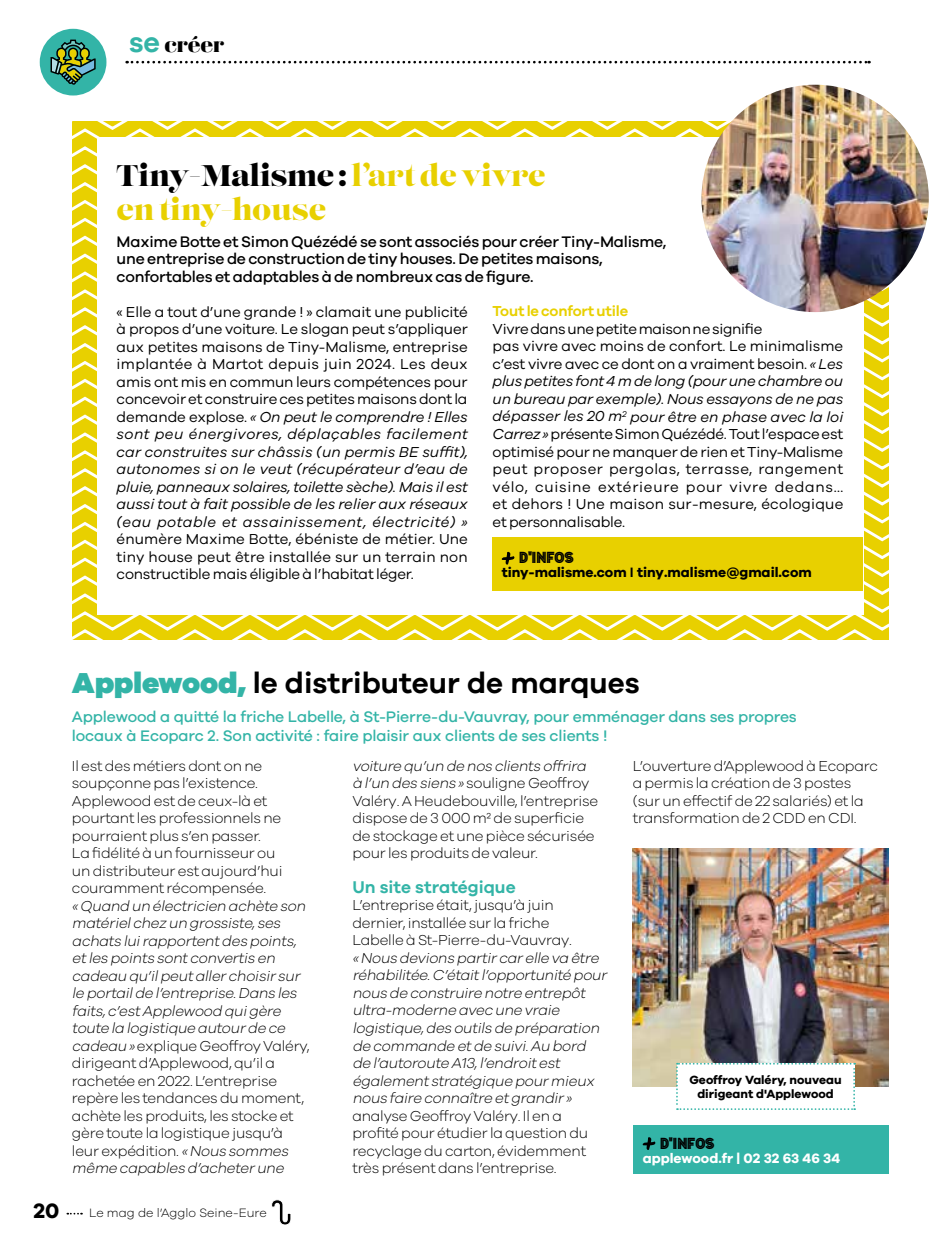
<style>
.page{position:relative;width:943px;height:1251px;background:#fff}
.page>*{position:absolute;margin:0;border:0;box-sizing:border-box;transform-origin:0 0}
.t1{font:29.75px/33.2px "Lust";letter-spacing:-.005em;color:#e8d000}
.t2{font:600 29.75px "Galano Grotesque";color:#000}
.t3{font:700 21.35px "Galano Grotesque";color:#000}
.t4{font:21px "Magnel";color:#000}
.t5{font:600 17.5px "Galano Grotesque";color:#33b4a7}
.t6{font:500 15.75px/17.3px "Galano Grotesque";letter-spacing:-.01em;color:#000}
.t7{font:500 15.75px/18.9px "Galano Grotesque";letter-spacing:-.01em;color:#33b4a7}
.t8{font:15.75px "Dopestby MARSNEV";color:#000}
.t9{font:italic 300 14.88px/17.5px "Galano Grotesque";color:#000}
.t10{font:300 14.88px/17.5px "Galano Grotesque";letter-spacing:-.015em;color:#000}
.t11{font:14.88px/17.5px "Galano Grotesque";letter-spacing:-.015em;color:#000;text-align:justify}
.t12{font:italic 14.88px/17.5px "Galano Grotesque";letter-spacing:.035em;color:#000;text-align:justify}
.t13{font:600 14.88px "Galano Grotesque";letter-spacing:-.01em;color:#e8d000}
.t14{font:700 14px "Galano Grotesque";color:#000}
.t15{font:700 14px "Galano Grotesque";color:#fff}
.t16{font:300 12.6px "Galano Grotesque";color:#000}
.t17{font:700 12.25px/14px "Galano Grotesque";color:#000;text-align:center}
.s1{font-family:"Galano Grotesque";font-weight:600;font-size:28.88px;color:#33b4a7}
.s2{color:#000}
.s3{font-style:normal}
.s4{font-style:italic}
.s5{font-weight:600}
.s6{font-weight:900;color:#33b4a7}
</style>
<div class="page">
<div style="left:632px;top:1125px;width:256px;height:48px;background:#33b4a7"></div>
<svg style="left:642px;top:1137px;width:13px;height:12px"></svg>
<img style="left:632px;top:848px;width:256px;height:238px">
<svg style="left:676px;top:1062px;width:179px;height:47px"></svg>
<svg style="left:72px;top:121px;width:816px;height:518px;background:#ecd82e"></svg>
<div style="left:97px;top:137px;width:766px;height:477px;background:#fff"></div>
<img style="left:701px;top:85px;width:227px;height:227px;border-radius:114px">
<div style="left:492px;top:537px;width:370px;height:54px;background:#e8d000"></div>
<svg style="left:502px;top:551px;width:12px;height:13px"></svg>
<svg style="left:127px;top:61px;width:742px;height:2px"></svg>
<svg style="left:67px;top:1212px;width:15px;height:2px"></svg>
<svg style="left:271px;top:1199px;width:20px;height:26px"></svg>
<div style="left:40px;top:29px;width:66px;height:66px;background:#33b4a7;border-radius:50%"></div>
<svg style="left:51px;top:40px;width:45px;height:45px"></svg>
<h3 class="t4" style="left:129px;top:31px;width:97px"><span class="s1">se</span> créer</h3>
<h1 class="t1" style="left:117px;top:161px;width:430px"><span class="s2">Tiny-Malisme :</span> l’art de vivre en tiny-house</h1>
<p class="t6" style="left:117px;top:232px;width:551px">Maxime Botte et Simon Quézédé se sont associés pour créer Tiny-Malisme, une entreprise de construction de tiny houses. De petites maisons, confortables et adaptables à de nombreux cas de figure.</p>
<p class="t12" style="left:117px;top:302px;width:353px"><span class="s3">« Elle a tout d’une grande ! » clamait une publicité à propos d’une voiture. Le slogan peut s’appliquer aux petites maisons de Tiny-Malisme, entreprise implantée à Martot depuis juin 2024. Les deux amis ont mis en commun leurs compétences pour concevoir et construire ces petites maisons dont la demande explose.</span> « On peut le comprendre ! Elles sont peu énergivores, déplaçables facilement car construites sur châssis (un permis BE suffit), autonomes si on le veut (récupérateur d’eau de pluie, panneaux solaires, toilette sèche). Mais il est aussi tout à fait possible de les relier aux réseaux (eau potable et assainissement, électricité) »</p>
<p class="t11" style="left:117px;top:529px;width:353px">énumère Maxime Botte, ébéniste de métier. Une tiny house peut être installée sur un terrain non constructible mais éligible à l’habitat léger.</p>
<p class="t13" style="left:492px;top:302px;width:137px">Tout le confort utile</p>
<p class="t11" style="left:492px;top:319px;width:352px;text-align:left">Vivre dans une petite maison ne signifie<br>pas vivre avec moins de confort. Le minimalisme c’est vivre avec ce dont on a vraiment besoin. <span class="s4">« Les plus petites font 4 m de long (pour une chambre ou un bureau par exemple). Nous essayons de ne pas dépasser les 20 m</span><sup>2</sup> <span class="s4">pour être en phase avec la loi Carrez »</span> présente Simon Quézédé. Tout l’espace est optimisé pour ne manquer de rien et Tiny-Malisme peut proposer pergolas, terrasse, rangement vélo, cuisine extérieure pour vivre dedans… et dehors ! Une maison sur-mesure, écologique et personnalisable.</p>
<p class="t8" style="left:519px;top:551px;width:56px">D’INFOS</p>
<p class="t14" style="left:502px;top:564px;width:311px">tiny-malisme.com <span class="s5">I</span> tiny.malisme@gmail.com</p>
<h1 class="t2" style="left:72px;top:665px;width:569px"><span class="s6">Applewood,</span> le distributeur de marques</h1>
<p class="t7" style="left:72px;top:706px;width:726px">Applewood a quitté la friche Labelle, à St-Pierre-du-Vauvray, pour emménager dans ses propres locaux à Ecoparc 2. Son activité : faire plaisir aux clients de ses clients !</p>
<p class="t10" style="left:72px;top:756px;width:212px">Il est des métiers dont on ne soupçonne pas l’existence.<br>Applewood est de ceux-là et pourtant les professionnels ne pourraient plus s’en passer.<br>La fidélité à un fournisseur ou un distributeur est aujourd’hui couramment récompensée.</p>
<p class="t9" style="left:72px;top:896px;width:239px">«Quand un électricien achète son matérielchez un grossiste,ses achats luirapportentdes points, etles points sontconvertis en cadeau qu’ilpeutallerchoisirsur le portailde l’entreprise.Dans les faits,c’estApplewood quigère toute la logistique autourde ce cadeau »<span class="s3">explique Geoffroy Valéry, dirigeant d’Applewood, qu’il a rachetée en 2022. L’entreprise repère les tendances du moment, achète les produits, les stocke et gère toute la logistique jusqu’à leur expédition.</span> «Nous sommes même capables d’acheterune</p>
<p class="t10" style="left:352px;top:756px;width:247px"><span class="s4">voiture qu’un de nos clients offrira à l’un des siens »</span>souligne Geoffroy Valéry. A Heudebouville, l’entreprise dispose de 3 000 m2 de superficie de stockage et une pièce sécurisée pour les produits de valeur.</p>
<p class="t5" style="left:352px;top:876px;width:165px">Un site stratégique</p>
<p class="t10" style="left:352px;top:896px;width:221px">L’entreprise était, jusqu’à juin dernier, installée sur la friche<br>Labelle à St-Pierre-du-Vauvray.</p>
<p class="t9" style="left:352px;top:948px;width:259px">«Nous devions partircarelle va être réhabilitée.C’étaitl’opportunité pour nous de construire notre entrepôt ultra-moderne avec une vraie logistique,des outils de préparation de commande etde suivi.Au bord de l’autoroute A13,l’endroitest égalementstratégique pourmieux nous faire connaître etgrandir »</p>
<p class="t10" style="left:352px;top:1106px;width:237px">analyse Geoffroy Valéry. Il en a profité pour étudier la question du recyclage du carton, évidemment très présent dans l’entreprise.</p>
<p class="t10" style="left:632px;top:756px;width:247px">L’ouverture d’Applewood à Ecoparc a permis la création de 3 postes (sur un effectif de 22 salariés) et la transformation de 2 CDD en CDI.</p>
<p class="t17" style="left:689px;top:1072px;width:154px">Geoffroy Valéry, nouveau dirigeant d'Applewood</p>
<p class="t8" style="left:660px;top:1136px;width:56px">D’INFOS</p>
<p class="t15" style="left:642px;top:1148px;width:199px">applewood.fr | 02 32 63 46 34</p>
<h2 class="t3" style="left:33px;top:1197px;width:27px">20</h2>
<p class="t16" style="left:89px;top:1204px;width:179px">Le mag de l’Agglo Seine-Eure</p>
</div>
